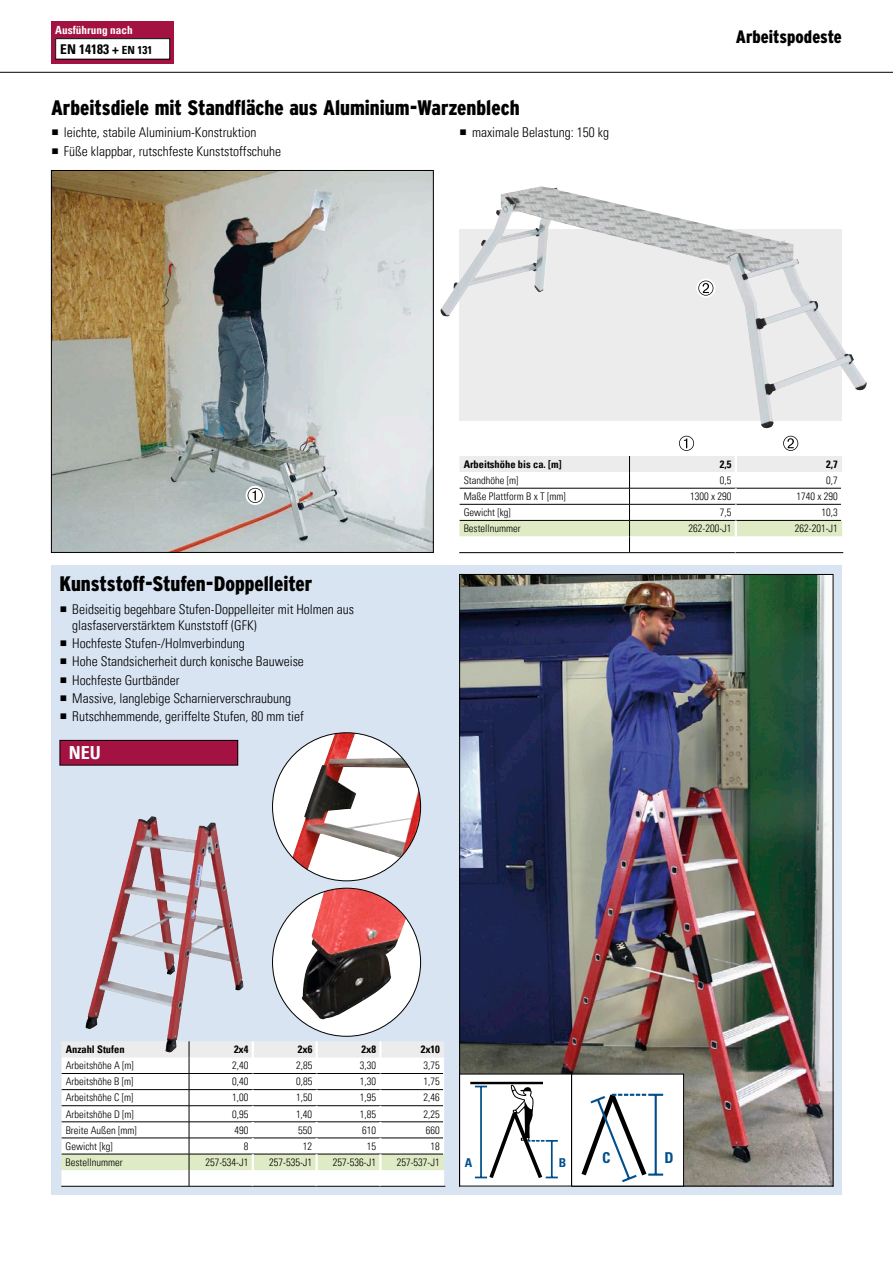
<style>
.page{position:relative;width:893px;height:1263px;background:#fff}
.page>*{position:absolute;margin:0;border:0;box-sizing:border-box;transform-origin:0 0}
.t1{font:900 21px "Interstate CE Condensed";color:#000}
.t2{font:900 18px "Interstate CE Condensed";color:#000}
.t3{font:700 condensed 18px "Univers LT Pro";color:#fff}
.t4{font:700 condensed 15px "Univers LT Pro";color:#004f8c}
.t5{font:300 condensed 13.5px/18.3px "Univers LT Pro";color:#000}
.t6{font:700 condensed 13.5px "Univers LT Pro";color:#000}
.t7{font:700 condensed 12.15px "Univers LT Pro";color:#004f8c}
.t8{font:700 condensed 11.25px "Univers LT Pro";color:#fff}
.t9{font:300 condensed 10.5px "Univers LT Pro";color:#000}
.t10{font:700 condensed 10.5px "Univers LT Pro";color:#000}
.s1{font-size:11.25px}
</style>
<div class="page">
<div style="left:51px;top:566px;width:791px;height:629px;background:#d8e4f2"></div>
<img style="left:461px;top:576px;width:370px;height:608px">
<hr style="left:0;top:72px;width:893px;height:1px;background:#000">
<div style="left:51px;top:21px;width:122px;height:43px;background:#a31240"></div>
<hr style="left:61px;top:1186px;width:128px;height:1px;background:#000">
<hr style="left:189px;top:1186px;width:64px;height:1px;background:#000">
<hr style="left:253px;top:1186px;width:64px;height:1px;background:#000">
<hr style="left:317px;top:1186px;width:63px;height:1px;background:#000">
<svg style="left:61px;top:1041px;width:383px;height:145px;background:#eeefeb"></svg>
<hr style="left:380px;top:1186px;width:65px;height:1px;background:#000">
<div style="left:460px;top:1074px;width:112px;height:112px;background:#fff"></div>
<hr style="left:470px;top:1082px;width:73px;height:2px;background:#000">
<svg style="left:475px;top:1085px;width:83px;height:93px"></svg>
<div style="left:273px;top:733px;width:148px;height:148px;background:#fff;border-radius:50%"></div>
<img style="left:292px;top:733px;width:129px;height:137px">
<div style="left:273px;top:888px;width:148px;height:148px;background:#fff;border-radius:50%"></div>
<img style="left:302px;top:888px;width:104px;height:132px">
<div style="left:60px;top:740px;width:178px;height:25px;background:#a31240"></div>
<div style="left:60px;top:740px;width:178px;height:25px;border:1px solid #000"></div>
<div style="left:572px;top:1074px;width:112px;height:112px;background:#fff"></div>
<svg style="left:581px;top:1094px;width:82px;height:88px"></svg>
<div style="left:571px;top:1074px;width:113px;height:112px;border:1px solid #000"></div>
<img style="left:85px;top:816px;width:159px;height:236px">
<hr style="left:736px;top:552px;width:107px;height:1px;background:#000">
<img style="left:440px;top:186px;width:427px;height:242px">
<img style="left:53px;top:172px;width:379px;height:379px">
<div style="left:51px;top:170px;width:383px;height:383px;border:1px solid #000"></div>
<div style="left:56px;top:39px;width:114px;height:20px;background:#fff"></div>
<div style="left:55px;top:38px;width:115px;height:22px;border:1px solid #000"></div>
<svg style="left:246px;top:486px;width:19px;height:19px"></svg>
<svg style="left:248px;top:488px;width:15px;height:15px"></svg>
<svg style="left:696px;top:279px;width:19px;height:19px"></svg>
<svg style="left:698px;top:281px;width:15px;height:15px"></svg>
<svg style="left:459px;top:436px;width:383px;height:117px"></svg>
<p class="t8" style="left:55px;top:23px;width:79px">Ausführung nach</p>
<p class="t6" style="left:60px;top:41px;width:94px">EN 14183 + <span class="s1">EN 131</span></p>
<h1 class="t1" style="left:51px;top:93px;width:470px">Arbeitsdiele mit Standfläche aus Aluminium-Warzenblech</h1>
<p class="t5" style="left:64px;top:123px;width:219px">leichte, stabile Aluminium-Konstruktion<br>Füße klappbar, rutschfeste Kunststoffschuhe</p>
<p class="t5" style="left:472px;top:123px;width:139px">maximale Belastung: 150 kg</p>
<h2 class="t2" style="left:736px;top:24px;width:108px">Arbeitspodeste</h2>
<h1 class="t1" style="left:60px;top:569px;width:254px">Kunststoff-Stufen-Doppelleiter</h1>
<p class="t5" style="left:72px;top:600px;width:283px;line-height:16.2px">Beidseitig begehbare Stufen-Doppelleiter mit Holmen aus glasfaserverstärktem Kunststoff (GFK)</p>
<p class="t5" style="left:72px;top:633px;width:233px">Hochfeste Stufen-/Holmverbindung<br>Hohe Standsicherheit durch konische Bauweise Hochfeste Gurtbänder<br>Massive, langlebige Scharnierverschraubung Rutschhemmende, geriffelte Stufen, 80 mm tief</p>
<h2 class="t3" style="left:69px;top:742px;width:34px">NEU</h2>
<p class="t10" style="left:464px;top:458px;width:99px">Arbeitshöhe bis ca. [m]</p>
<p class="t10" style="left:720px;top:458px;width:13px">2,5</p>
<p class="t10" style="left:826px;top:458px;width:13px">2,7</p>
<p class="t9" style="left:464px;top:473px;width:56px">Standhöhe [m]</p>
<p class="t9" style="left:720px;top:473px;width:13px">0,5</p>
<p class="t9" style="left:826px;top:473px;width:13px">0,7</p>
<p class="t9" style="left:464px;top:489px;width:104px">Maße Plattform B x T [mm]</p>
<p class="t9" style="left:690px;top:489px;width:43px">1300 x 290</p>
<p class="t9" style="left:796px;top:489px;width:43px">1740 x 290</p>
<p class="t9" style="left:464px;top:505px;width:49px">Gewicht [kg]</p>
<p class="t9" style="left:720px;top:505px;width:13px">7,5</p>
<p class="t9" style="left:822px;top:505px;width:18px">10,3</p>
<p class="t9" style="left:464px;top:521px;width:59px">Bestellnummer</p>
<p class="t9" style="left:688px;top:521px;width:45px">262-200-J1</p>
<p class="t9" style="left:795px;top:521px;width:45px">262-201-J1</p>
<p class="t10" style="left:66px;top:1043px;width:60px">Anzahl Stufen</p>
<p class="t10" style="left:234px;top:1043px;width:16px">2x4</p>
<p class="t10" style="left:298px;top:1043px;width:16px">2x6</p>
<p class="t10" style="left:362px;top:1043px;width:16px">2x8</p>
<p class="t10" style="left:421px;top:1043px;width:21px">2x10</p>
<p class="t9" style="left:66px;top:1058px;width:70px">Arbeitshöhe A [m]</p>
<p class="t9" style="left:232px;top:1058px;width:18px">2,40</p>
<p class="t9" style="left:296px;top:1058px;width:18px">2,85</p>
<p class="t9" style="left:360px;top:1058px;width:18px">3,30</p>
<p class="t9" style="left:424px;top:1058px;width:18px">3,75</p>
<p class="t9" style="left:66px;top:1074px;width:69px">Arbeitshöhe B [m]</p>
<p class="t9" style="left:232px;top:1074px;width:18px">0,40</p>
<p class="t9" style="left:296px;top:1074px;width:18px">0,85</p>
<p class="t9" style="left:360px;top:1074px;width:18px">1,30</p>
<p class="t9" style="left:424px;top:1074px;width:18px">1,75</p>
<p class="t9" style="left:66px;top:1091px;width:69px">Arbeitshöhe C [m]</p>
<p class="t9" style="left:232px;top:1091px;width:18px">1,00</p>
<p class="t9" style="left:296px;top:1091px;width:18px">1,50</p>
<p class="t9" style="left:360px;top:1091px;width:18px">1,95</p>
<p class="t9" style="left:424px;top:1091px;width:18px">2,46</p>
<p class="t9" style="left:66px;top:1107px;width:70px">Arbeitshöhe D [m]</p>
<p class="t9" style="left:232px;top:1107px;width:18px">0,95</p>
<p class="t9" style="left:296px;top:1107px;width:18px">1,40</p>
<p class="t9" style="left:360px;top:1107px;width:18px">1,85</p>
<p class="t9" style="left:424px;top:1107px;width:18px">2,25</p>
<p class="t9" style="left:66px;top:1123px;width:73px">Breite Außen [mm]</p>
<p class="t9" style="left:235px;top:1123px;width:15px">490</p>
<p class="t9" style="left:298px;top:1123px;width:15px">550</p>
<p class="t9" style="left:362px;top:1123px;width:15px">610</p>
<p class="t9" style="left:426px;top:1123px;width:15px">660</p>
<p class="t9" style="left:66px;top:1139px;width:49px">Gewicht [kg]</p>
<p class="t9" style="left:244px;top:1139px;width:6px">8</p>
<p class="t9" style="left:303px;top:1139px;width:11px">12</p>
<p class="t9" style="left:367px;top:1139px;width:11px">15</p>
<p class="t9" style="left:430px;top:1139px;width:11px">18</p>
<p class="t9" style="left:66px;top:1155px;width:59px">Bestellnummer</p>
<p class="t9" style="left:205px;top:1155px;width:45px">257-534-J1</p>
<p class="t9" style="left:269px;top:1155px;width:45px">257-535-J1</p>
<p class="t9" style="left:333px;top:1155px;width:45px">257-536-J1</p>
<p class="t9" style="left:397px;top:1155px;width:45px">257-537-J1</p>
<p class="t7" style="left:465px;top:1155px;width:9px">A</p>
<p class="t7" style="left:559px;top:1155px;width:9px">B</p>
<p class="t4" style="left:602px;top:1148px;width:10px">C</p>
<p class="t4" style="left:664px;top:1148px;width:11px">D</p>
</div>
